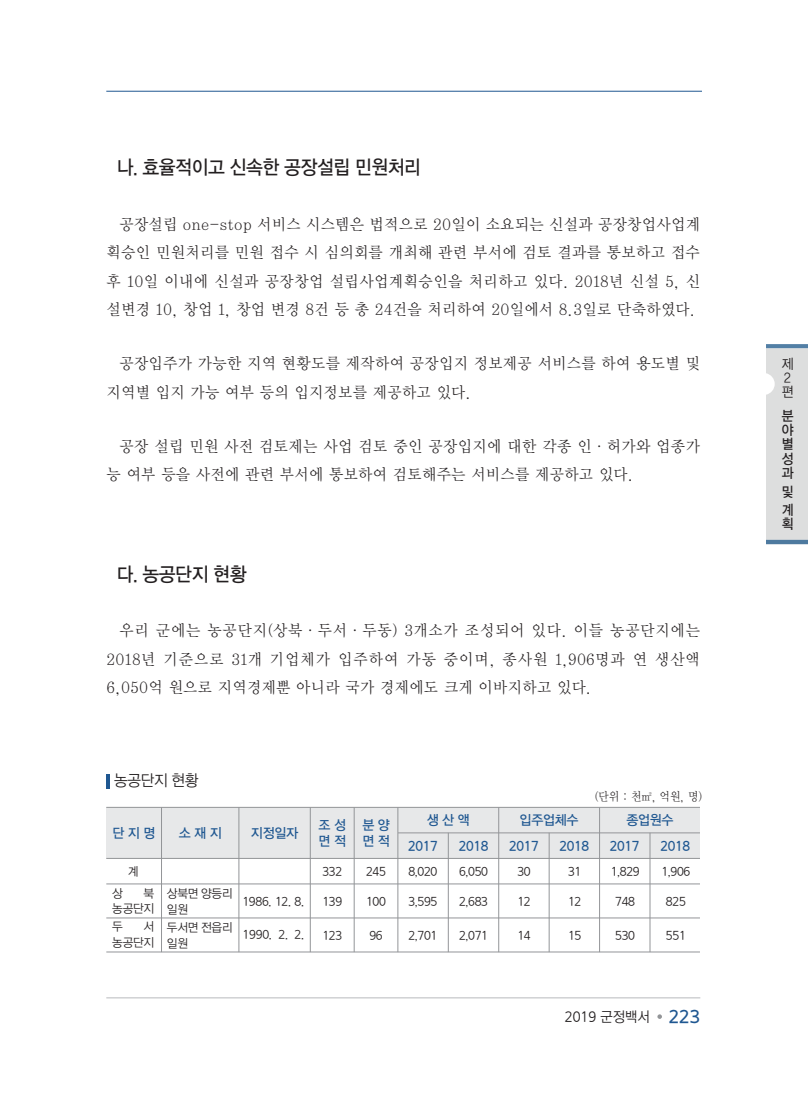
<style>
.page{position:relative;width:808px;height:1106px;background:#fff}
.page>*{position:absolute;margin:0;border:0;box-sizing:border-box;transform-origin:0 0}
.t1{font:19.5px "DX Ngo Std 30";letter-spacing:-.025em;color:#231f20;scale:.92 1}
.t2{font:15.75px/28.5px "Y Mj O12";letter-spacing:-.025em;color:#231f20;text-align:justify;scale:.95 1}
.t3{font:15.75px "DX Ngo Std 20";letter-spacing:-.025em;color:#231f20;scale:.92 1}
.t4{font:14.25px "DX Ngo Std 20";color:#231f20;scale:.92 1}
.t5{font:13.95px/14px "YDIYGO330";color:#231f20;scale:.92 1}
.t6{font:13.95px/14px "YDIYGO320";color:#231f20;scale:.92 1}
.t7{font:13.5px/15.8px "DX Ngo Std 30";letter-spacing:-.025em;color:#1f5791;scale:.95 1}
.t8{font:12px/15.8px "DX Ngo Std 20";letter-spacing:-.025em;color:#231f20;scale:.95 1}
.t9{font:12px "Y Mj O12";color:#231f20;scale:.92 1}
.s1{font-family:"DX Ngo Std 30";font-size:18px;color:#1f5791}
</style>
<div class="page">
<hr style="left:106px;top:997px;width:594px;height:1px;background:#bcbdc0">
<svg style="left:657px;top:1014px;width:5px;height:4px"></svg>
<div style="left:766px;top:344px;width:42px;height:200px;background:#dddede"></div>
<hr style="left:106px;top:91px;width:596px;height:1px;background:#1f5791">
<div style="left:106px;top:807px;width:594px;height:51px;background:#e7e8e9"></div>
<hr style="left:106px;top:807px;width:594px;height:1px;background:#939598">
<hr style="left:398px;top:832px;width:302px;height:1px;background:#939598">
<hr style="left:106px;top:858px;width:594px;height:1px;background:#939598">
<hr style="left:106px;top:883px;width:594px;height:1px;background:#939598">
<hr style="left:106px;top:917px;width:594px;height:1px;background:#939598">
<hr style="left:106px;top:951px;width:594px;height:1px;background:#939598">
<hr style="left:106px;top:773px;width:4px;height:15px;background:#1f5791">
<hr style="left:161px;top:807px;width:1px;height:145px;background:#939598">
<hr style="left:239px;top:807px;width:1px;height:145px;background:#939598">
<hr style="left:310px;top:807px;width:1px;height:145px;background:#939598">
<hr style="left:354px;top:807px;width:1px;height:145px;background:#939598">
<hr style="left:398px;top:807px;width:1px;height:145px;background:#939598">
<hr style="left:448px;top:832px;width:1px;height:120px;background:#939598">
<hr style="left:498px;top:807px;width:1px;height:145px;background:#939598">
<hr style="left:549px;top:832px;width:1px;height:120px;background:#939598">
<hr style="left:599px;top:807px;width:1px;height:145px;background:#939598">
<hr style="left:650px;top:832px;width:1px;height:120px;background:#939598">
<p class="t1" style="left:117px;top:157px;width:332px">나. 효율적이고 신속한 공장설립 민원처리</p>
<p class="t2" style="left:106px;top:209px;width:627px;text-indent:13px">공장설립 one-stop 서비스 시스템은 법적으로 20일이 소요되는 신설과 공장창업사업계 획승인 민원처리를 민원 접수 시 심의회를 개최해 관련 부서에 검토 결과를 통보하고 접수 후 10일 이내에 신설과 공장창업 설립사업계획승인을 처리하고 있다. 2018년 신설 5, 신 설변경 10, 창업 1, 창업 변경 8건 등 총 24건을 처리하여 20일에서 8.3일로 단축하였다.</p>
<p class="t2" style="left:106px;top:349px;width:627px;text-indent:13px">공장입주가 가능한 지역 현황도를 제작하여 공장입지 정보제공 서비스를 하여 용도별 및 지역별 입지 가능 여부 등의 입지정보를 제공하고 있다.</p>
<p class="t2" style="left:106px;top:431px;width:627px;text-indent:13px">공장 설립 민원 사전 검토제는 사업 검토 중인 공장입지에 대한 각종 인·허가와 업종가 능 여부 등을 사전에 관련 부서에 통보하여 검토해주는 서비스를 제공하고 있다.</p>
<p class="t1" style="left:117px;top:564px;width:143px">다. 농공단지 현황</p>
<p class="t2" style="left:106px;top:616px;width:627px;text-indent:13px">우리 군에는 농공단지(상북·두서·두동) 3개소가 조성되어 있다. 이들 농공단지에는 2018년 기준으로 31개 기업체가 입주하여 가동 중이며, 종사원 1,906명과 연 생산액 6,050억 원으로 지역경제뿐 아니라 국가 경제에도 크게 이바지하고 있다.</p>
<p class="t3" style="left:114px;top:772px;width:93px">농공단지 현황</p>
<p class="t7" style="left:112px;top:825px;width:47px">단지명</p>
<p class="t7" style="left:179px;top:825px;width:47px">소재지</p>
<p class="t7" style="left:251px;top:825px;width:51px">지정일자</p>
<p class="t8" style="left:128px;top:864px;width:13px">계</p>
<p class="t8" style="left:112px;top:885px;width:13px">상</p>
<p class="t8" style="left:112px;top:885px;width:46px;text-align:right">북 농공단지</p>
<p class="t8" style="left:112px;top:919px;width:13px">두</p>
<p class="t8" style="left:112px;top:919px;width:46px;text-align:right">서 농공단지</p>
<p class="t8" style="left:167px;top:886px;width:71px">상북면 양등리 일원</p>
<p class="t8" style="left:167px;top:920px;width:71px">두서면 전읍리 일원</p>
<p class="t8" style="left:242px;top:893px;width:66px">1986. 12. 8.</p>
<p class="t8" style="left:242px;top:927px;width:66px">1990. 2. 2.</p>
<p class="t7" style="left:319px;top:818px;width:30px">조 성 면 적</p>
<p class="t7" style="left:362px;top:818px;width:30px">분 양 면 적</p>
<p class="t8" style="left:322px;top:864px;width:22px">332</p>
<p class="t8" style="left:322px;top:894px;width:22px">139</p>
<p class="t8" style="left:322px;top:928px;width:22px">123</p>
<p class="t8" style="left:366px;top:864px;width:22px">245</p>
<p class="t8" style="left:366px;top:894px;width:22px">100</p>
<p class="t8" style="left:369px;top:928px;width:16px">96</p>
<p class="t9" style="left:594px;top:788px;width:119px">(단위 : 천㎡, 억원, 명)</p>
<p class="t7" style="left:427px;top:813px;width:47px">생산액</p>
<p class="t7" style="left:520px;top:813px;width:64px">입주업체수</p>
<p class="t7" style="left:626px;top:813px;width:51px">종업원수</p>
<p class="t7" style="left:408px;top:838px;width:33px">2017</p>
<p class="t7" style="left:459px;top:838px;width:33px">2018</p>
<p class="t7" style="left:509px;top:838px;width:33px">2017</p>
<p class="t7" style="left:559px;top:838px;width:33px">2018</p>
<p class="t7" style="left:610px;top:838px;width:33px">2017</p>
<p class="t7" style="left:660px;top:838px;width:33px">2018</p>
<p class="t8" style="left:408px;top:864px;width:32px">8,020</p>
<p class="t8" style="left:408px;top:894px;width:32px">3,595</p>
<p class="t8" style="left:408px;top:928px;width:32px">2,701</p>
<p class="t8" style="left:459px;top:864px;width:32px">6,050</p>
<p class="t8" style="left:459px;top:894px;width:32px">2,683</p>
<p class="t8" style="left:459px;top:928px;width:32px">2,071</p>
<p class="t8" style="left:517px;top:864px;width:16px">30</p>
<p class="t8" style="left:517px;top:894px;width:16px">12</p>
<p class="t8" style="left:517px;top:928px;width:16px">14</p>
<p class="t8" style="left:568px;top:864px;width:16px">31</p>
<p class="t8" style="left:568px;top:894px;width:16px">12</p>
<p class="t8" style="left:568px;top:928px;width:16px">15</p>
<p class="t8" style="left:611px;top:864px;width:32px">1,829</p>
<p class="t8" style="left:615px;top:894px;width:22px">748</p>
<p class="t8" style="left:615px;top:928px;width:22px">530</p>
<p class="t8" style="left:661px;top:864px;width:32px">1,906</p>
<p class="t8" style="left:666px;top:894px;width:22px">825</p>
<p class="t8" style="left:666px;top:928px;width:22px">551</p>
<p class="t4" style="left:565px;top:1009px;width:149px">2019 군정백서 <span class="s1">223</span></p>
<p class="t6" style="left:782px;top:356px;width:14px">제<br>2 편</p>
<p class="t5" style="left:782px;top:408px;width:14px;text-align:justify">분 야 별</p>
<p class="t5" style="left:782px;top:451px;width:14px">성 과</p>
<p class="t5" style="left:782px;top:482px;width:14px;line-height:18.5px">및 계</p>
<p class="t5" style="left:782px;top:516px;width:14px">획</p>
</div>
